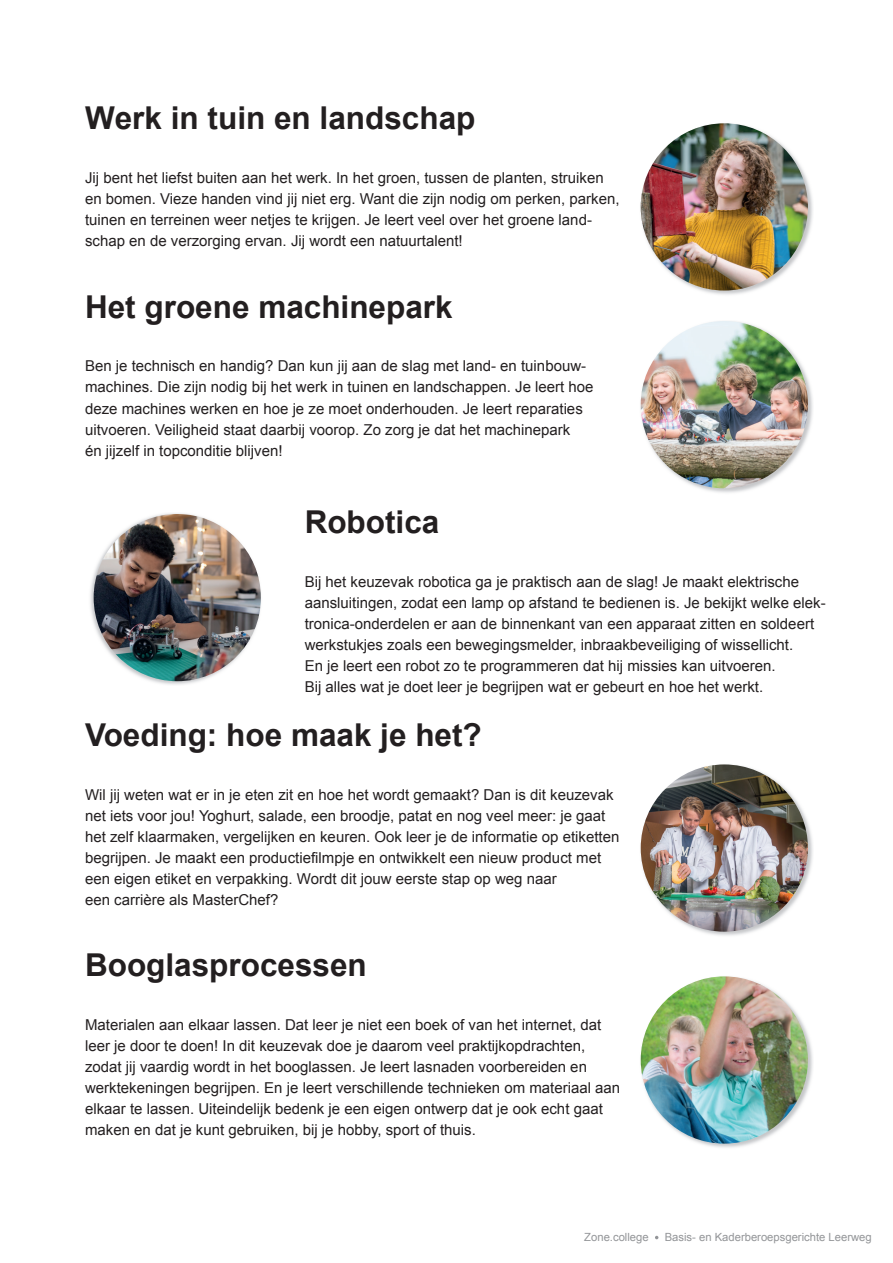
<style>
.page{position:relative;width:893px;height:1263px;background:#fff}
.page>*{position:absolute;margin:0;border:0;box-sizing:border-box;transform-origin:0 0}
.t1{font:700 31.5px "Arial";color:#231f20}
.t2{font:15px/21px "Arial";color:#231f20}
.t3{font:11.25px "Arial";color:#939598}
</style>
<div class="page">
<img style="left:640px;top:979px;width:173px;height:169px">
<img style="left:641px;top:976px;width:167px;height:167px;border-radius:84px">
<img style="left:640px;top:767px;width:173px;height:169px">
<img style="left:641px;top:764px;width:167px;height:168px;border-radius:84px">
<img style="left:640px;top:321px;width:173px;height:172px">
<img style="left:641px;top:321px;width:167px;height:167px;border-radius:84px">
<img style="left:640px;top:123px;width:173px;height:172px">
<img style="left:641px;top:123px;width:167px;height:168px;border-radius:84px">
<img style="left:90px;top:513px;width:171px;height:172px">
<img style="left:94px;top:514px;width:167px;height:167px;border-radius:84px">
<h1 class="t1" style="left:85px;top:97px;width:392px">Werk in tuin en landschap</h1>
<p class="t2" style="left:85px;top:167px;width:536px">Jij bent het liefst buiten aan het werk. In het groen, tussen de planten, struiken en bomen. Vieze handen vind jij niet erg. Want die zijn nodig om perken, parken, tuinen en terreinen weer netjes te krijgen. Je leert veel over het groene land&shy;schap en de verzorging ervan. Jij wordt een natuurtalent!</p>
<h1 class="t1" style="left:85px;top:286px;width:369px">Het groene machinepark</h1>
<p class="t2" style="left:85px;top:356px;width:510px">Ben je technisch en handig? Dan kun jij aan de slag met land- en tuinbouw&shy;machines. Die zijn nodig bij het werk in tuinen en landschappen. Je leert hoe deze machines werken en hoe je ze moet onderhouden. Je leert reparaties uitvoeren. Veiligheid staat daarbij voorop. Zo zorg je dat het machinepark<br>én jijzelf in topconditie blijven!</p>
<h1 class="t1" style="left:305px;top:501px;width:136px">Robotica</h1>
<p class="t2" style="left:305px;top:571px;width:523px">Bij het keuzevak robotica ga je praktisch aan de slag! Je maakt elektrische aansluitingen, zodat een lamp op afstand te bedienen is. Je bekijkt welke elek&shy;tronica-onderdelen er aan de binnenkant van een apparaat zitten en soldeert werkstukjes zoals een bewegingsmelder, inbraakbeveiliging of wissellicht.<br>En je leert een robot zo te programmeren dat hij missies kan uitvoeren.<br>Bij alles wat je doet leer je begrijpen wat er gebeurt en hoe het werkt.</p>
<h1 class="t1" style="left:85px;top:714px;width:398px">Voeding: hoe maak je het?</h1>
<p class="t2" style="left:85px;top:784px;width:536px">Wil jij weten wat er in je eten zit en hoe het wordt gemaakt? Dan is dit keuzevak net iets voor jou! Yoghurt, salade, een broodje, patat en nog veel meer: je gaat het zelf klaarmaken, vergelijken en keuren. Ook leer je de informatie op etiketten begrijpen. Je maakt een productiefilmpje en ontwikkelt een nieuw product met een eigen etiket en verpakking. Wordt dit jouw eerste stap op weg naar<br>een carrière als MasterChef?</p>
<h1 class="t1" style="left:85px;top:943px;width:283px">Booglasprocessen</h1>
<p class="t2" style="left:85px;top:1014px;width:537px">Materialen aan elkaar lassen. Dat leer je niet een boek of van het internet, dat leer je door te doen! In dit keuzevak doe je daarom veel praktijkopdrachten, zodat jij vaardig wordt in het booglassen. Je leert lasnaden voorbereiden en werktekeningen begrijpen. En je leert verschillende technieken om materiaal aan elkaar te lassen. Uiteindelijk bedenk je een eigen ontwerp dat je ook echt gaat maken en dat je kunt gebruiken, bij je hobby, sport of thuis.</p>
<p class="t3" style="left:584px;top:1230px;width:66px">Zone.college</p>
<p class="t3" style="left:665px;top:1230px;width:208px">Basis- en Kaderberoepsgerichte Leerweg</p>
</div>
